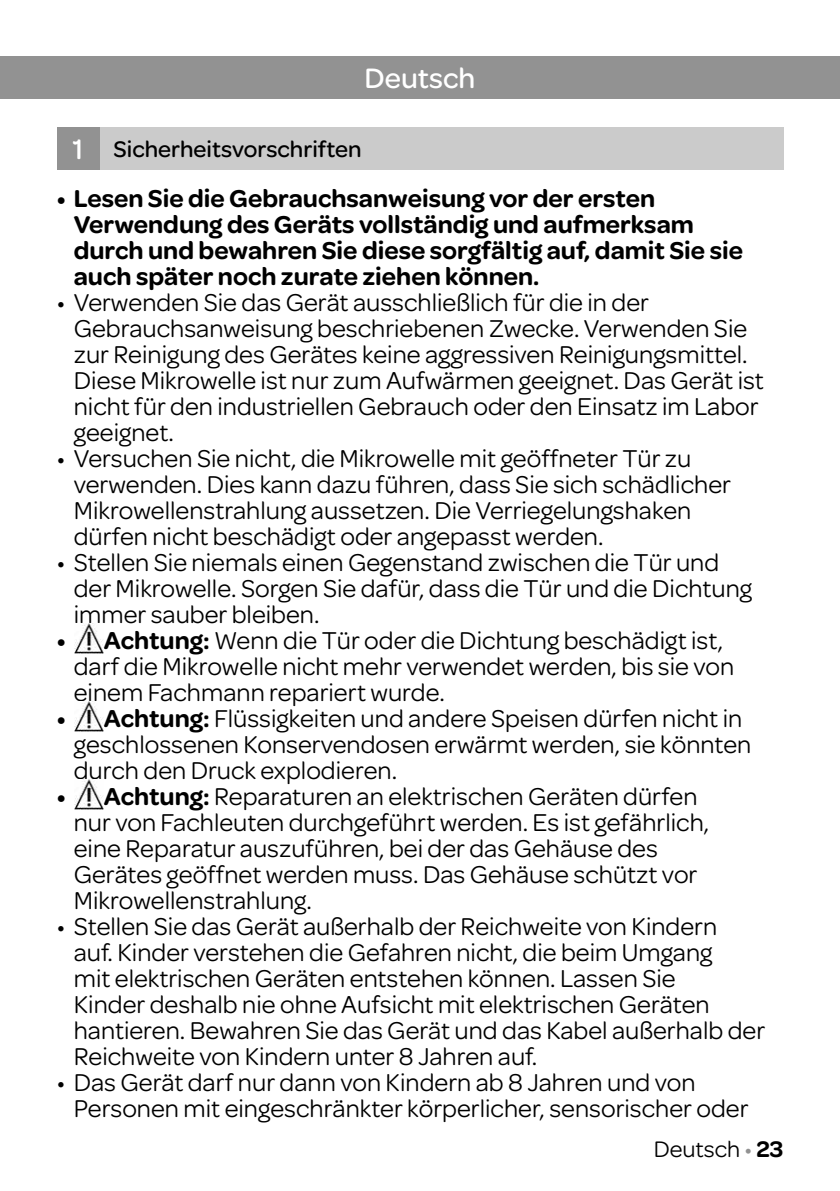
<style>
.page{position:relative;width:840px;height:1191px;background:#fff}
.page>*{position:absolute;margin:0;border:0;box-sizing:border-box;transform-origin:0 0}
.t1{font:500 30px "Omnes";color:#fff}
.t2{font:26px/26px "Omnes";color:#000}
.t3{font:600 26px/26px "Omnes";color:#000}
.t4{font:500 24px "Omnes";color:#000}
.t5{font:24px "Omnes";color:#000}
.s1{font-size:30px;color:#fff}
.s2{font-weight:600}
.s3{color:#929292}
</style>
<div class="page">
<div style="left:0;top:57px;width:839px;height:42px;background:#929292"></div>
<div style="left:85px;top:128px;width:697px;height:42px;background:#cbcbcb"></div>
<div style="left:57px;top:128px;width:42px;height:42px;background:#929292"></div>
<img style="left:75px;top:624px;width:29px;height:29px">
<img style="left:75px;top:702px;width:29px;height:29px">
<img style="left:75px;top:780px;width:29px;height:29px">
<p class="t1" style="left:364px;top:57px;width:112px">Deutsch</p>
<p class="t4" style="left:72px;top:133px;width:290px"><span class="s1">1</span> Sicherheitsvorschriften</p>
<p class="t3" style="left:74px;top:184px;width:670px;text-indent:-17px">• Lesen Sie die Gebrauchsanweisung vor der ersten Verwendung des Geräts vollständig und aufmerksam durch und bewahren Sie diese sorgfältig auf, damit Sie sie auch später noch zurate ziehen können.</p>
<p class="t2" style="left:74px;top:288px;width:691px;text-indent:-17px">• Verwenden Sie das Gerät ausschließlich für die in der Gebrauchsanweisung beschriebenen Zwecke. Verwenden Sie zur Reinigung des Gerätes keine aggressiven Reinigungsmittel.<br>Diese Mikrowelle ist nur zum Aufwärmen geeignet. Das Gerät ist nicht für den industriellen Gebrauch oder den Einsatz im Labor geeignet.</p>
<p class="t2" style="left:74px;top:444px;width:658px;text-indent:-17px">• Versuchen Sie nicht, die Mikrowelle mit geöffneter Tür zu verwenden. Dies kann dazu führen, dass Sie sich schädlicher Mikrowellenstrahlung aussetzen. Die Verriegelungshaken dürfen nicht beschädigt oder angepasst werden.</p>
<p class="t2" style="left:74px;top:548px;width:679px;text-indent:-17px">• Stellen Sie niemals einen Gegenstand zwischen die Tür und der Mikrowelle. Sorgen Sie dafür, dass die Tür und die Dichtung immer sauber bleiben.</p>
<p class="t2" style="left:74px;top:626px;width:661px;text-indent:-17px"><span class="s2">• Achtung:</span> Wenn die Tür oder die Dichtung beschädigt ist, darf die Mikrowelle nicht mehr verwendet werden, bis sie von einem Fachmann repariert wurde.</p>
<p class="t2" style="left:74px;top:704px;width:678px;text-indent:-17px"><span class="s2">• Achtung:</span> Flüssigkeiten und andere Speisen dürfen nicht in geschlossenen Konservendosen erwärmt werden, sie könnten durch den Druck explodieren.</p>
<p class="t2" style="left:74px;top:782px;width:636px;text-indent:-17px"><span class="s2">• Achtung:</span> Reparaturen an elektrischen Geräten dürfen nur von Fachleuten durchgeführt werden. Es ist gefährlich, eine Reparatur auszuführen, bei der das Gehäuse des Gerätes geöffnet werden muss. Das Gehäuse schützt vor Mikrowellenstrahlung.</p>
<p class="t2" style="left:74px;top:912px;width:692px;text-indent:-17px">• Stellen Sie das Gerät außerhalb der Reichweite von Kindern<br>auf. Kinder verstehen die Gefahren nicht, die beim Umgang<br>mit elektrischen Geräten entstehen können. Lassen Sie<br>Kinder deshalb nie ohne Aufsicht mit elektrischen Geräten hantieren. Bewahren Sie das Gerät und das Kabel außerhalb der Reichweite von Kindern unter 8 Jahren auf.</p>
<p class="t2" style="left:74px;top:1068px;width:675px;text-indent:-17px">• Das Gerät darf nur dann von Kindern ab 8 Jahren und von<br>Personen mit eingeschränkter körperlicher, sensorischer oder</p>
<p class="t5" style="left:653px;top:1132px;width:131px">Deutsch <span class="s3">•</span> <span class="s2">23</span></p>
</div>
